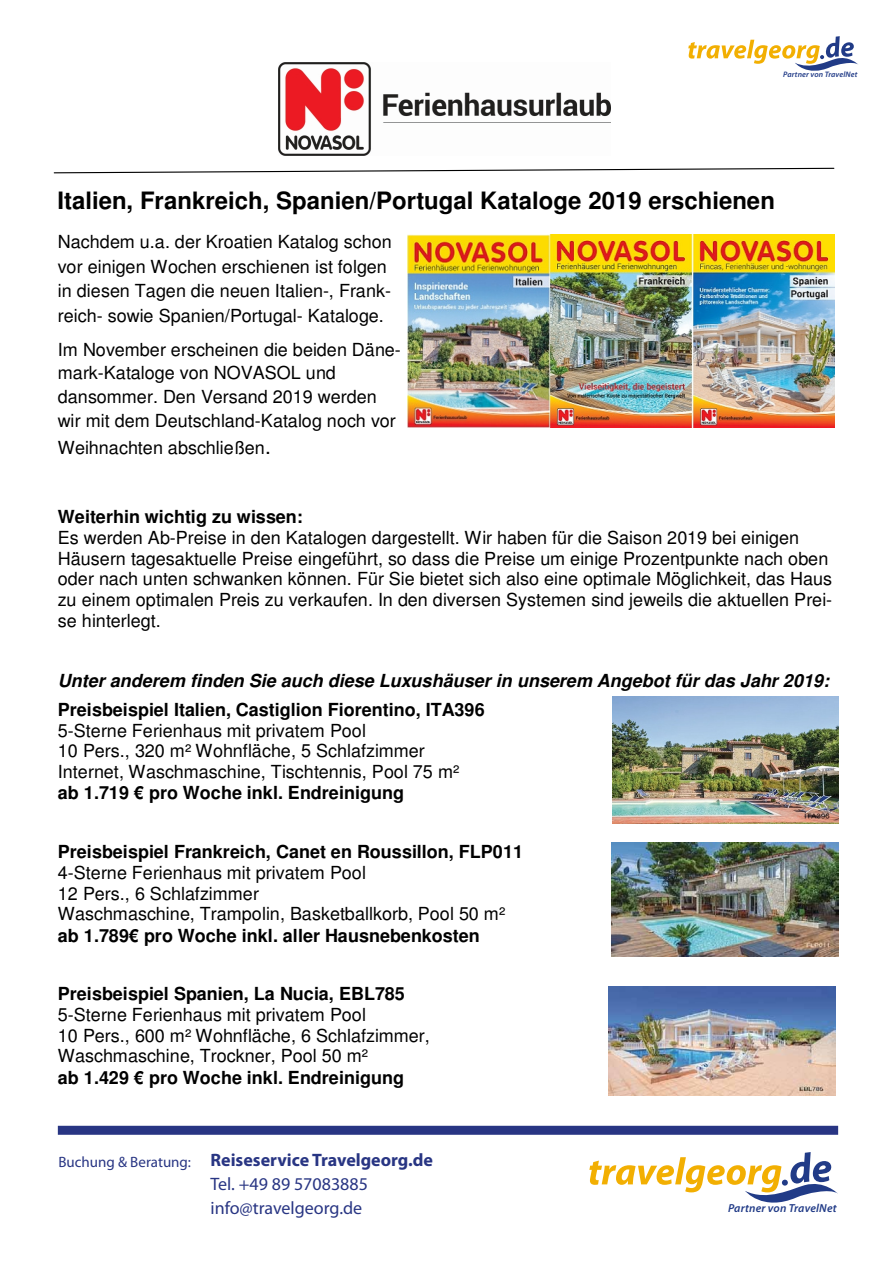
<style>
.page{position:relative;width:893px;height:1263px;background:#fff}
.page>*{position:absolute;margin:0;border:0;box-sizing:border-box;transform-origin:0 0}
.t1{font:700 24px "Helvetica";color:#000}
.t2{font:18px/20.7px "Helvetica";color:#000}
.t3{font:700 18px "Helvetica";color:#000}
.t4{font:18px/24px "Myriad Pro";color:#283583}
.t5{font:italic 700 18px "Helvetica";color:#000}
.t6{font:italic 600 11.7px "Myriad Pro";letter-spacing:.015em;color:#213b87}
.t7{font:italic 600 7.95px "Myriad Pro";letter-spacing:.015em;color:#213b87}
.s1{font-size:21px}
.s2{font-size:15px}
.s3{font-weight:700}
</style>
<div class="page">
<svg style="left:53px;top:167px;width:782px;height:7px"></svg>
<img style="left:278px;top:62px;width:332px;height:94px">
<img style="left:407px;top:234px;width:428px;height:193px">
<img style="left:611px;top:842px;width:227px;height:115px">
<img style="left:612px;top:696px;width:226px;height:127px">
<img style="left:609px;top:986px;width:227px;height:109px">
<svg style="left:688px;top:36px;width:170px;height:35px"></svg>
<svg style="left:589px;top:1152px;width:249px;height:51px"></svg>
<div style="left:58px;top:1126px;width:780px;height:9px;border:4px solid #283583"></div>
<p class="t7" style="left:783px;top:70px;width:76px">Partner von TravelNet</p>
<h1 class="t1" style="left:57px;top:192px;width:719px">Italien, Frankreich, Spanien/Portugal Kataloge 2019 erschienen</h1>
<p class="t2" style="left:58px;top:231px;width:335px;line-height:24.6px">Nachdem u.a. der Kroatien Katalog schon vor einigen Wochen erschienen ist folgen in diesen Tagen die neuen Italien-, Frank&shy;reich- sowie Spanien/Portugal- Kataloge.</p>
<p class="t2" style="left:58px;top:339px;width:345px;line-height:23.9px">Im November erscheinen die beiden Däne&shy;mark-Kataloge von NOVASOL und dansommer. Den Versand 2019 werden wir mit dem Deutschland-Katalog noch vor</p>
<p class="t2" style="left:58px;top:439px;width:215px">Weihnachten abschließen<span class="s1">.</span></p>
<p class="t3" style="left:58px;top:510px;width:247px">Weiterhin wichtig zu wissen:</p>
<p class="t2" style="left:58px;top:529px;width:776px">Es werden Ab-Preise in den Katalogen dargestellt. Wir haben für die Saison 2019 bei einigen Häusern tagesaktuelle Preise eingeführt, so dass die Preise um einige Prozentpunkte nach oben oder nach unten schwanken können. Für Sie bietet sich also eine optimale Möglichkeit, das Haus zu einem optimalen Preis zu verkaufen. In den diversen Systemen sind jeweils die aktuellen Prei&shy;se hinterlegt.</p>
<p class="t5" style="left:58px;top:673px;width:773px">Unter anderem finden Sie auch diese Luxushäuser in unserem Angebot für das Jahr 2019:</p>
<p class="t3" style="left:58px;top:703px;width:428px">Preisbeispiel Italien, Castiglion Fiorentino, ITA396</p>
<p class="t2" style="left:58px;top:722px;width:403px">5-Sterne Ferienhaus mit privatem Pool<br>10 Pers., 320 m² Wohnfläche, 5 Schlafzimmer<br>Internet, Waschmaschine, Tischtennis, Pool 75 m²</p>
<p class="t3" style="left:58px;top:786px;width:348px">ab 1.719 € pro Woche inkl. Endreinigung</p>
<p class="t3" style="left:58px;top:845px;width:467px">Preisbeispiel Frankreich, Canet en Roussillon, FLP011</p>
<p class="t2" style="left:58px;top:864px;width:449px">4-Sterne Ferienhaus mit privatem Pool<br>12 Pers., 6 Schlafzimmer<br>Waschmaschine, Trampolin, Basketballkorb, Pool 50 m²</p>
<p class="t3" style="left:58px;top:928px;width:424px">ab 1.789€ pro Woche inkl. aller Hausnebenkosten</p>
<p class="t3" style="left:58px;top:987px;width:349px">Preisbeispiel Spanien, La Nucia, EBL785</p>
<p class="t2" style="left:58px;top:1006px;width:374px">5-Sterne Ferienhaus mit privatem Pool<br>10 Pers., 600 m² Wohnfläche, 6 Schlafzimmer,<br>Waschmaschine, Trockner, Pool 50 m²</p>
<p class="t3" style="left:58px;top:1070px;width:348px">ab 1.429 € pro Woche inkl. Endreinigung</p>
<p class="t4" style="left:210px;top:1147px;width:224px;text-indent:-152px"><span class="s2">Buchung &amp; Beratung:</span> <span class="s3">Reiseservice Travelgeorg.de<br></span>Tel. +49 89 57083885 info@travelgeorg.de</p>
<p class="t6" style="left:728px;top:1201px;width:110px">Partner von TravelNet</p>
</div>
